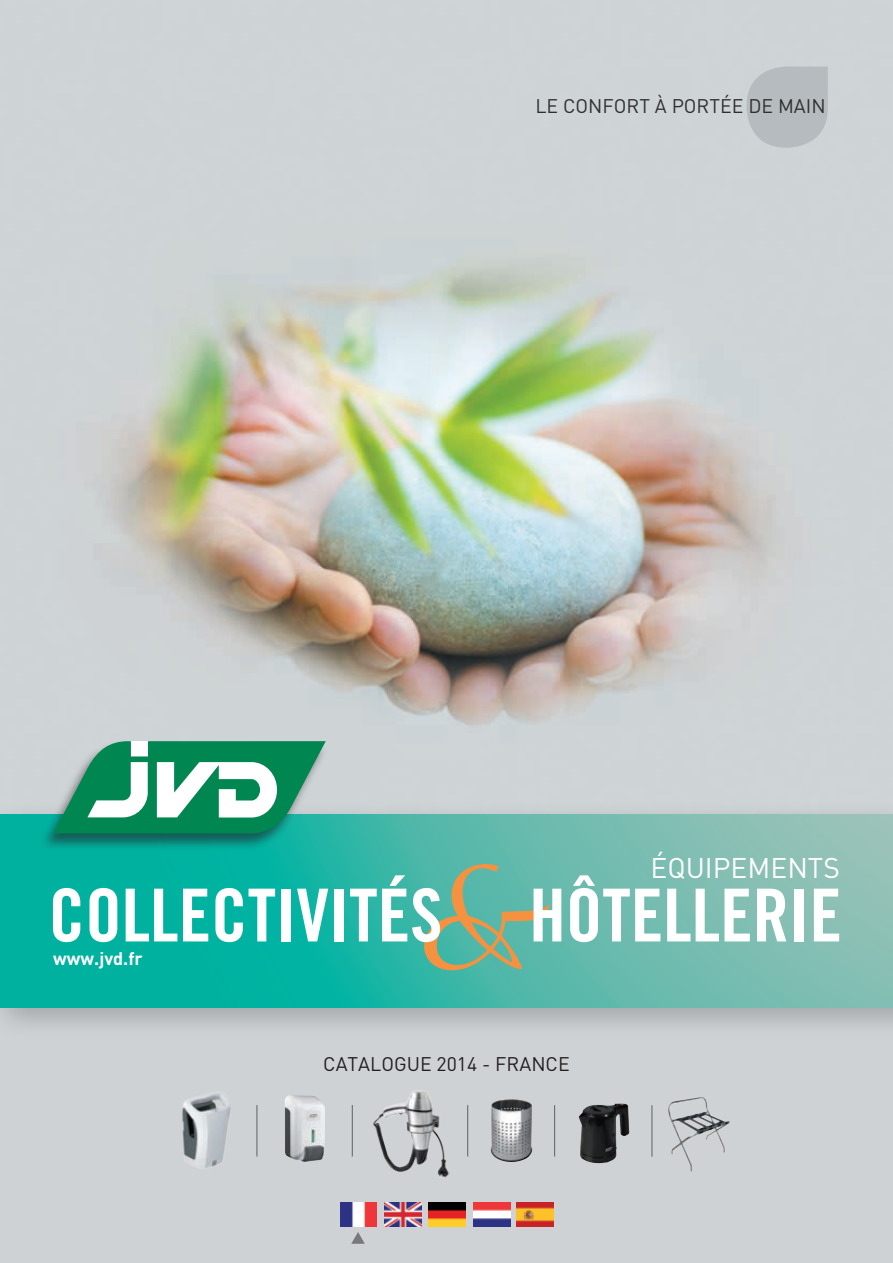
<style>
.page{position:relative;width:893px;height:1263px;background:#fff}
.page>*{position:absolute;margin:0;border:0;box-sizing:border-box;transform-origin:0 0}
.t1{font:73.2px "Trade Gothic Bold Cond Twenty";color:#fff}
.t2{font:28.2px "DIN";color:#fff}
.t3{font:19.5px "DIN";color:#312f30}
.t4{font:19.5px "DIN";color:#231f20}
.t5{font:700 18px "DIN";color:#fff}
</style>
<div class="page">
<div style="left:0;top:963px;width:893px;height:300px;background:#ced2d4"></div>
<img style="left:0;top:0;width:893px;height:799px">
<div style="left:0;top:799px;width:893px;height:241px;background:#231f20;opacity:.25"></div>
<svg style="left:0;top:814px;width:893px;height:193px;background:#43b7a9"></svg>
<div style="left:40px;top:741px;width:288px;height:110px;background:#231f20;opacity:.57"></div>
<svg style="left:53px;top:741px;width:272px;height:92px"></svg>
<svg style="left:424px;top:864px;width:125px;height:106px;background:#75b093"></svg>
<img style="left:490px;top:1099px;width:43px;height:63px">
<img style="left:373px;top:1090px;width:76px;height:88px">
<img style="left:285px;top:1095px;width:40px;height:67px">
<hr style="left:256px;top:1105px;width:1px;height:51px;background:#6c6d70">
<hr style="left:352px;top:1105px;width:1px;height:51px;background:#6c6d70">
<hr style="left:467px;top:1105px;width:1px;height:51px;background:#6c6d70">
<hr style="left:554px;top:1105px;width:1px;height:51px;background:#6c6d70">
<hr style="left:651px;top:1105px;width:1px;height:52px;background:#6c6d70">
<img style="left:668px;top:1097px;width:47px;height:74px">
<img style="left:182px;top:1094px;width:49px;height:74px">
<img style="left:579px;top:1103px;width:50px;height:60px">
<img style="left:516px;top:1202px;width:37px;height:24px">
<img style="left:340px;top:1202px;width:37px;height:24px">
<img style="left:429px;top:1202px;width:36px;height:24px">
<img style="left:473px;top:1202px;width:37px;height:24px">
<img style="left:385px;top:1202px;width:36px;height:24px">
<svg style="left:747px;top:66px;width:81px;height:82px;background:#b8bec1"></svg>
<svg style="left:351px;top:1232px;width:14px;height:12px"></svg>
<p class="t3" style="left:535px;top:93px;width:292px">LE CONFORT À PORTÉE DE MAIN</p>
<p class="t2" style="left:651px;top:850px;width:191px">ÉQUIPEMENTS</p>
<p class="t1" style="left:49px;top:871px;width:795px">COLLECTIVITÉS HÔTELLERIE</p>
<p class="t5" style="left:53px;top:947px;width:91px">www.jvd.fr</p>
<p class="t4" style="left:323px;top:1051px;width:248px">CATALOGUE 2014 - FRANCE</p>
</div>
